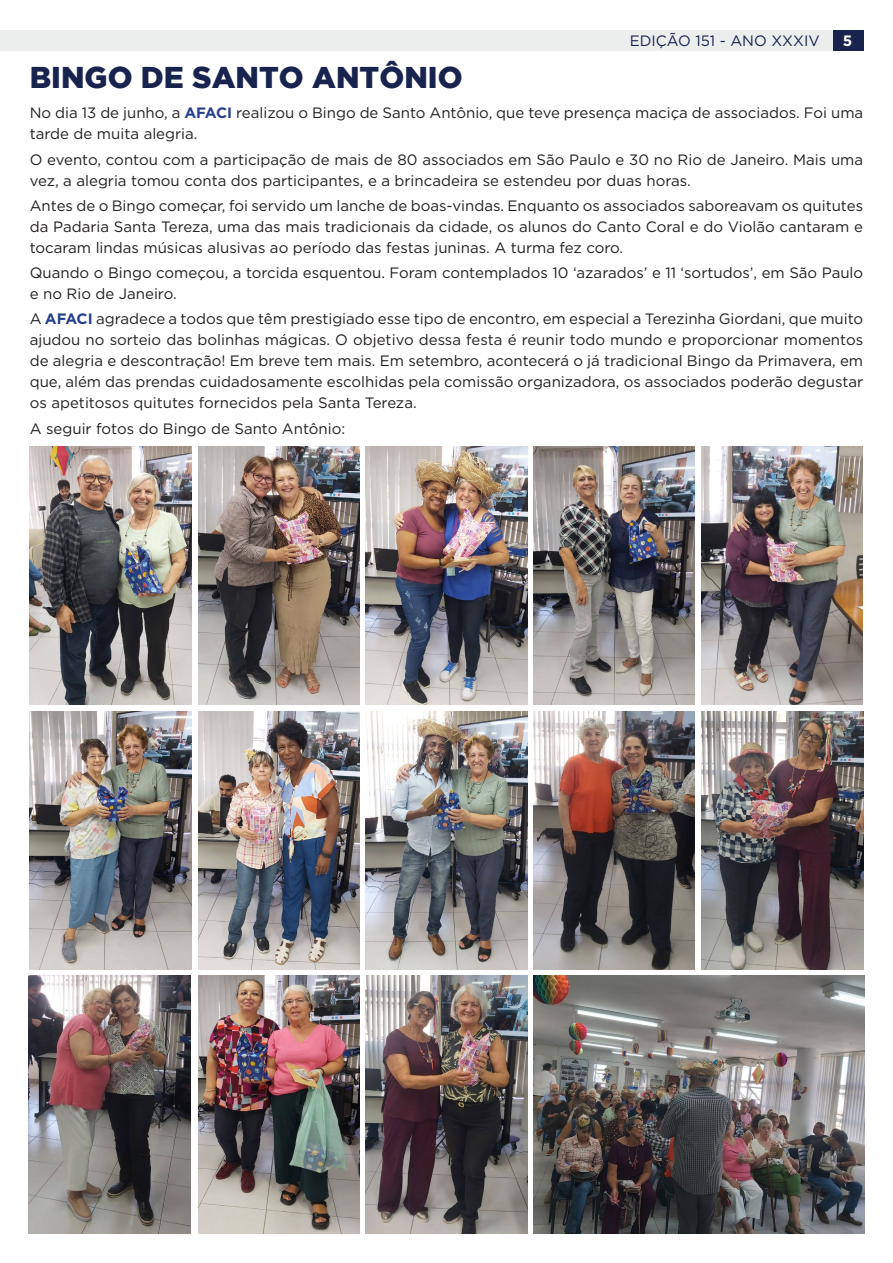
<style>
.page{position:relative;width:893px;height:1263px;background:#fff}
.page>*{position:absolute;margin:0;border:0;box-sizing:border-box;transform-origin:0 0}
.Título_1{font:900 30px "Gotham";color:#18244e}
.Texto_-_Editorial{font:15px/21px "Gotham";color:#231f20}
.t1{font:15px "Gotham";color:#18244e}
.t2{font:700 15px "Gotham";color:#fff}
.s1{font-weight:700;color:#253f8e}
</style>
<div class="page">
<div style="left:832px;top:30px;width:31px;height:20px;background:#18244e"></div>
<div style="left:0;top:30px;width:832px;height:20px;background:#ebeeed"></div>
<img style="left:30px;top:447px;width:161px;height:258px">
<img style="left:533px;top:711px;width:162px;height:258px">
<img style="left:366px;top:447px;width:161px;height:258px">
<img style="left:533px;top:447px;width:162px;height:258px">
<img style="left:198px;top:447px;width:162px;height:258px">
<img style="left:30px;top:711px;width:161px;height:258px">
<img style="left:198px;top:711px;width:162px;height:258px">
<img style="left:533px;top:975px;width:331px;height:258px">
<img style="left:198px;top:975px;width:162px;height:258px">
<img style="left:29px;top:975px;width:161px;height:258px">
<img style="left:366px;top:975px;width:161px;height:258px">
<img style="left:366px;top:711px;width:161px;height:258px">
<img style="left:702px;top:711px;width:161px;height:258px">
<img style="left:701px;top:447px;width:162px;height:258px">
<p class="t1" style="left:630px;top:31px;width:191px">EDIÇÃO 151 - ANO XXXIV</p>
<p class="t2" style="left:843px;top:31px;width:11px">5</p>
<p class="Título_1" style="left:30px;top:60px;width:434px">BINGO DE SANTO ANTÔNIO</p>
<p class="Texto_-_Editorial" style="left:30px;top:102px;width:835px">No dia 13 de junho, a <span class="s1">AFACI</span> realizou o Bingo de Santo Antônio, que teve presença maciça de associados. Foi uma tarde de muita alegria.</p>
<p class="Texto_-_Editorial" style="left:30px;top:148px;width:835px">O evento, contou com a participação de mais de 80 associados em São Paulo e 30 no Rio de Janeiro. Mais uma vez, a alegria tomou conta dos participantes, e a brincadeira se estendeu por duas horas.</p>
<p class="Texto_-_Editorial" style="left:30px;top:195px;width:835px;text-align:justify">Antes de o Bingo começar, foi servido um lanche de boas-vindas. Enquanto os associados saboreavam os quitutes da Padaria Santa Tereza, uma das mais tradicionais da cidade, os alunos do Canto Coral e do Violão cantaram e tocaram lindas músicas alusivas ao período das festas juninas. A turma fez coro.</p>
<p class="Texto_-_Editorial" style="left:30px;top:262px;width:835px">Quando o Bingo começou, a torcida esquentou. Foram contemplados 10 ‘azarados’ e 11 ‘sortudos’, em São Paulo e no Rio de Janeiro.</p>
<p class="Texto_-_Editorial" style="left:30px;top:308px;width:835px;text-align:justify">A <span class="s1">AFACI</span> agradece a todos que têm prestigiado esse tipo de encontro, em especial a Terezinha Giordani, que muito ajudou no sorteio das bolinhas mágicas. O objetivo dessa festa é reunir todo mundo e proporcionar momentos de alegria e descontração! Em breve tem mais. Em setembro, acontecerá o já tradicional Bingo da Primavera, em que, além das prendas cuidadosamente escolhidas pela comissão organizadora, os associados poderão degustar os apetitosos quitutes fornecidos pela Santa Tereza.</p>
<p class="Texto_-_Editorial" style="left:30px;top:417px;width:317px">A seguir fotos do Bingo de Santo Antônio:</p>
</div>
